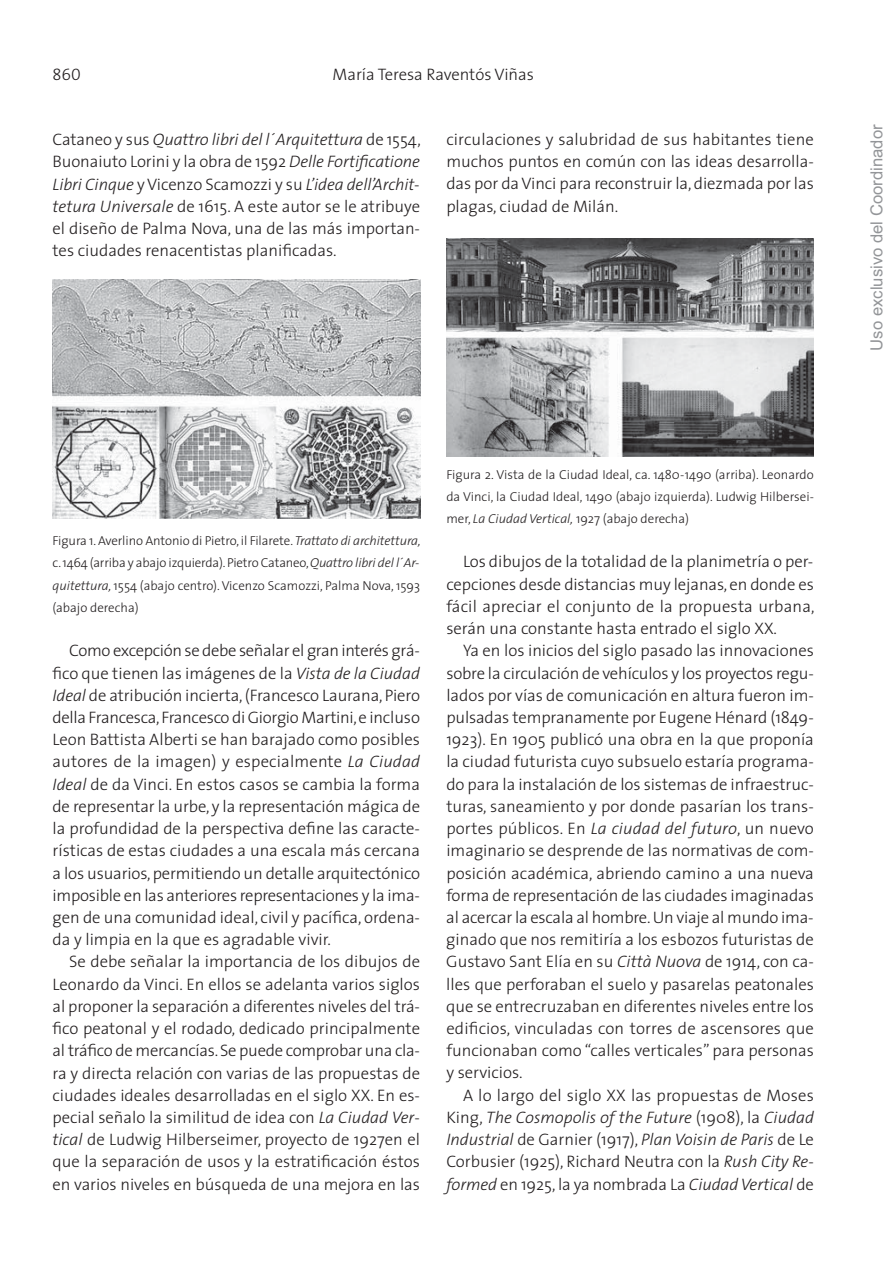
<style>
.page{position:relative;width:893px;height:1263px;background:#fff}
.page>*{position:absolute;margin:0;border:0;box-sizing:border-box;transform-origin:0 0}
.t1{font:300 16.65px/22.2px "The Sans";color:#231f20;text-align:justify}
.t2{font:16.65px "Arial";color:#939598}
.t3{font:16.65px "The Sans Light Caps";color:#231f20}
.t4{font:300 12.9px/22.2px "The Sans";color:#231f20;text-align:justify}
.s1{font-style:italic}
</style>
<div class="page">
<img style="left:53px;top:279px;width:367px;height:239px">
<div style="left:446px;top:235px;width:368px;height:223px;background:linear-gradient(to right,#fff,#fff)"></div>
<img style="left:446px;top:239px;width:368px;height:218px">
<p class="t3" style="left:52px;top:61px;width:30px">860</p>
<p class="t1" style="left:332px;top:65px;width:203px">María Teresa Raventós Viñas</p>
<p class="t1" style="left:52px;top:130px;width:370px">Cataneo y sus <span class="s1">Quattro libri del l´Arquitettura</span> de 1554, Buonaiuto Lorini y la obra de 1592 <span class="s1">Delle Fortificatione Libri Cinque</span> y Vicenzo Scamozzi y su <span class="s1">L’idea dell’Archit&shy;tetura Universale</span> de 1615. A este autor se le atribuye el diseño de Palma Nova, una de las más importan&shy;tes ciudades renacentistas planificadas.</p>
<p class="t1" style="left:446px;top:130px;width:369px">circulaciones y salubridad de sus habitantes tiene muchos puntos en común con las ideas desarrolla&shy;das por da Vinci para reconstruir la, diezmada por las plagas, ciudad de Milán.</p>
<p class="t4" style="left:53px;top:531px;width:370px">Figura 1. Averlino Antonio di Pietro, il Filarete. <span class="s1">Trattato di architettura, </span>c. 1464 (arriba y abajo izquierda). Pietro Cataneo, <span class="s1">Quattro libri del l´Ar&shy;quitettura,</span> 1554 (abajo centro). Vicenzo Scamozzi, Palma Nova, 1593 (abajo derecha)</p>
<p class="t1" style="left:52px;top:641px;width:369px;text-indent:17px">Como excepción se debe señalar el gran interés grá&shy;fico que tienen las imágenes de la <span class="s1">Vista de la Ciudad Ideal</span> de atribución incierta, (Francesco Laurana, Piero della Francesca, Francesco di Giorgio Martini, e incluso Leon Battista Alberti se han barajado como posibles autores de la imagen) y especialmente <span class="s1">La Ciudad Ideal</span> de da Vinci. En estos casos se cambia la forma de representar la urbe, y la representación mágica de la profundidad de la perspectiva define las caracte&shy;rísticas de estas ciudades a una escala más cercana a los usuarios, permitiendo un detalle arquitectónico imposible en las anteriores representaciones y la ima - gen de una comunidad ideal, civil y pacífica, ordena - da y limpia en la que es agradable vivir.</p>
<p class="t1" style="left:52px;top:952px;width:369px;text-indent:17px">Se debe señalar la importancia de los dibujos de Leonardo da Vinci. En ellos se adelanta varios siglos al proponer la separación a diferentes niveles del trá&shy;fico peatonal y el rodado, dedicado principalmente al tráfico de mercancías. Se puede comprobar una cla - ra y directa relación con varias de las propuestas de ciudades ideales desarrolladas en el siglo XX. En es&shy;pecial señalo la similitud de idea con <span class="s1">La Ciudad Ver&shy;tical</span> de Ludwig Hilberseimer, proyecto de 1927en el que la separación de usos y la estratificación éstos en varios niveles en búsqueda de una mejora en las</p>
<p class="t4" style="left:446px;top:464px;width:369px">Figura 2. Vista de la Ciudad Ideal, ca. 1480-1490 (arriba). Leonardo da Vinci, la Ciudad Ideal, 1490 (abajo izquierda). Ludwig Hilbersei&shy;mer, <span class="s1">La Ciudad Vertical,</span> 1927 (abajo derecha)</p>
<p class="t1" style="left:446px;top:552px;width:370px;text-indent:17px">Los dibujos de la totalidad de la planimetría o per&shy;cepciones desde distancias muy lejanas, en donde es fácil apreciar el conjunto de la propuesta urbana, serán una constante hasta entrado el siglo XX.</p>
<p class="t1" style="left:446px;top:641px;width:369px;text-indent:17px">Ya en los inicios del siglo pasado las innovaciones sobre la circulación de vehículos y los proyectos regu - lados por vías de comunicación en altura fueron im&shy;pulsadas tempranamente por Eugene Hénard (1849- 1923). En 1905 publicó una obra en la que proponía la ciudad futurista cuyo subsuelo estaría programa - do para la instalación de los sistemas de infraestruc&shy;turas, saneamiento y por donde pasarían los trans&shy;portes públicos. En <span class="s1">La ciudad del futuro</span>, un nuevo imaginario se desprende de las normativas de com&shy;posición académica, abriendo camino a una nueva forma de representación de las ciudades imaginadas al acercar la escala al hombre. Un viaje al mundo ima - ginado que nos remitiría a los esbozos futuristas de Gustavo Sant Elía en su <span class="s1">Città Nuova</span> de 1914, con ca&shy;lles que perforaban el suelo y pasarelas peatonales que se entrecruzaban en diferentes niveles entre los edificios, vinculadas con torres de ascensores que funcionaban como “calles verticales” para personas y servicios.</p>
<p class="t1" style="left:446px;top:1086px;width:369px;text-indent:17px">A lo largo del siglo XX las propuestas de Moses King, <span class="s1">The Cosmopolis of the Future</span> (1908), la <span class="s1">Ciudad Industrial</span> de Garnier (1917), <span class="s1">Plan Voisin de Paris</span> de Le Corbusier (1925), Richard Neutra con la <span class="s1">Rush City Re&shy;formed</span> en 1925, la ya nombrada La <span class="s1">Ciudad Vertical</span> de</p>
<p class="t2" style="left:867px;top:351px;width:228px;rotate:-90deg">Uso exclusivo del Coordinador</p>
</div>
